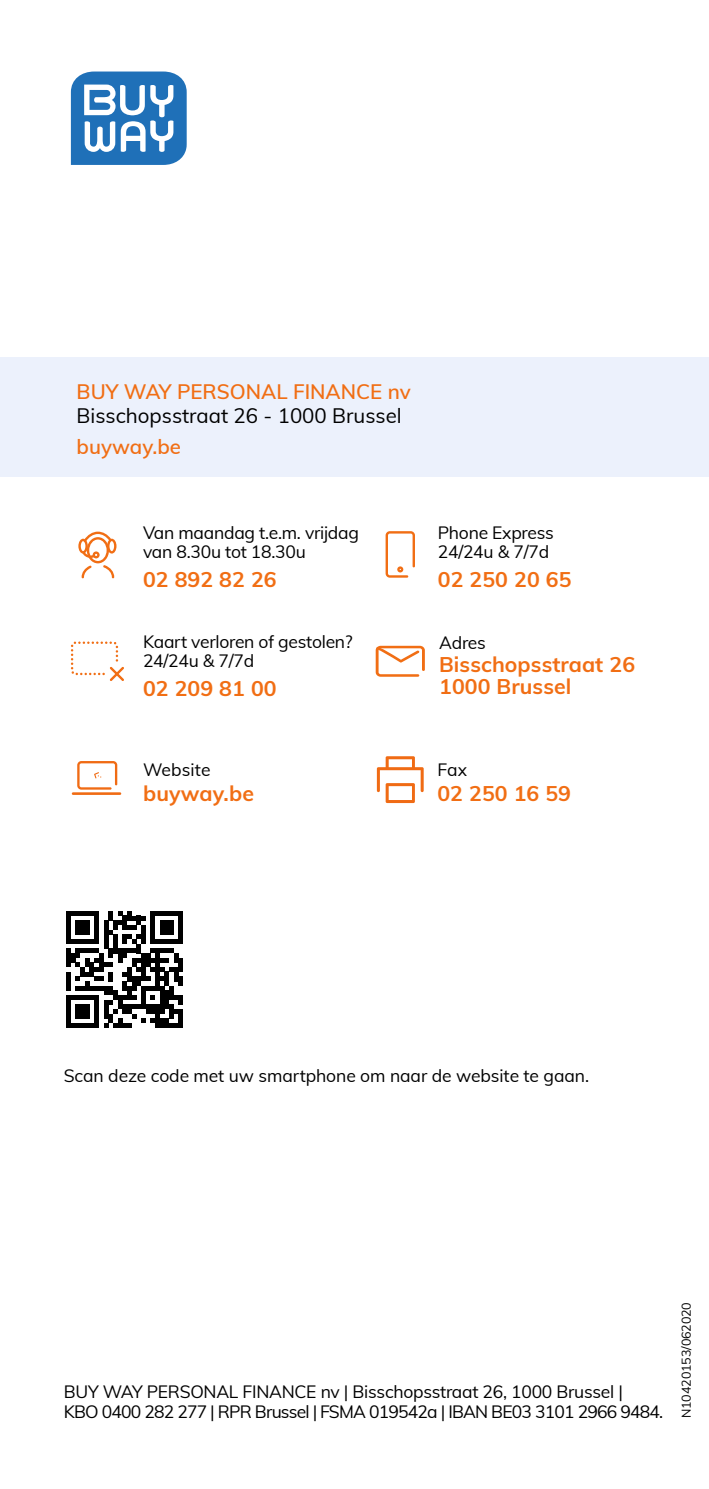
<style>
.page{position:relative;width:709px;height:1489px;background:#fff}
.page>*{position:absolute;margin:0;border:0;box-sizing:border-box;transform-origin:0 0}
.t1{font:700 21.25px/22.5px "Muli";letter-spacing:.005em;color:#f16e14}
.t2{font:600 20.5px "Muli";color:#f16e14}
.t3{font:20.5px "Muli";color:#000}
.t4{font:17.5px/18.5px "Muli";letter-spacing:-.015em;color:#000}
.t5{font:17.5px/20px "Muli";letter-spacing:-.045em;color:#000}
.t6{font:17.5px "Muli";letter-spacing:.005em;color:#000}
.t7{font:12.5px "Muli";letter-spacing:-.01em;color:#000}
</style>
<div class="page">
<div style="left:0;top:357px;width:709px;height:119px;background:#ecf1fc"></div>
<svg style="left:78px;top:531px;width:38px;height:47px"></svg>
<svg style="left:93px;top:551px;width:7px;height:7px"></svg>
<svg style="left:385px;top:531px;width:30px;height:46px"></svg>
<svg style="left:71px;top:641px;width:53px;height:40px"></svg>
<svg style="left:376px;top:645px;width:49px;height:31px"></svg>
<hr style="left:72px;top:792px;width:49px;height:2px;background:#f06b14">
<svg style="left:77px;top:761px;width:40px;height:28px"></svg>
<svg style="left:377px;top:756px;width:46px;height:47px"></svg>
<svg style="left:71px;top:71px;width:116px;height:94px"></svg>
<svg style="left:66px;top:911px;width:117px;height:116px"></svg>
<div style="left:178px;top:962px;width:5px;height:9px;background:#000"></div>
<div style="left:178px;top:976px;width:5px;height:9px;background:#000"></div>
<div style="left:178px;top:995px;width:5px;height:9px;background:#000"></div>
<div style="left:178px;top:1009px;width:5px;height:9px;background:#000"></div>
<div style="left:178px;top:1018px;width:5px;height:9px;background:#000"></div>
<p class="t2" style="left:77px;top:377px;width:336px">BUY WAY PERSONAL FINANCE nv</p>
<p class="t3" style="left:77px;top:400px;width:326px">Bisschopsstraat 26 - 1000 Brussel</p>
<p class="t2" style="left:77px;top:432px;width:106px">buyway.be</p>
<p class="t4" style="left:143px;top:523px;width:217px">Van maandag t.e.m. vrijdag van 8.30u tot 18.30u</p>
<p class="t1" style="left:143px;top:567px;width:135px">02 892 82 26</p>
<p class="t4" style="left:143px;top:631px;width:211px">Kaart verloren of gestolen?<br>24/24u &amp; 7/7d</p>
<p class="t1" style="left:143px;top:675px;width:135px">02 209 81 00</p>
<p class="t6" style="left:143px;top:756px;width:69px">Website</p>
<p class="t1" style="left:143px;top:781px;width:112px">buyway.be</p>
<p class="t4" style="left:438px;top:523px;width:118px">Phone Express<br>24/24u &amp; 7/7d</p>
<p class="t1" style="left:438px;top:567px;width:135px">02 250 20 65</p>
<p class="t4" style="left:439px;top:633px;width:48px">Adres</p>
<p class="t1" style="left:439px;top:652px;width:197px">Bisschopsstraat 26<br>1000 Brussel</p>
<p class="t4" style="left:437px;top:759px;width:31px">Fax</p>
<p class="t1" style="left:437px;top:781px;width:135px">02 250 16 59</p>
<p class="t4" style="left:64px;top:1065px;width:527px">Scan deze code met uw smartphone om naar de website te gaan.</p>
<p class="t5" style="left:64px;top:1380px;width:601px">BUY WAY PERSONAL FINANCE nv | Bisschopsstraat 26, 1000 Brussel |<br>KBO 0400 282 277 | RPR Brussel | FSMA 019542a | IBAN BE03 3101 2966 9484.</p>
<p class="t7" style="left:677px;top:1417px;width:118px;rotate:-90deg">N10420153/062020</p>
</div>
